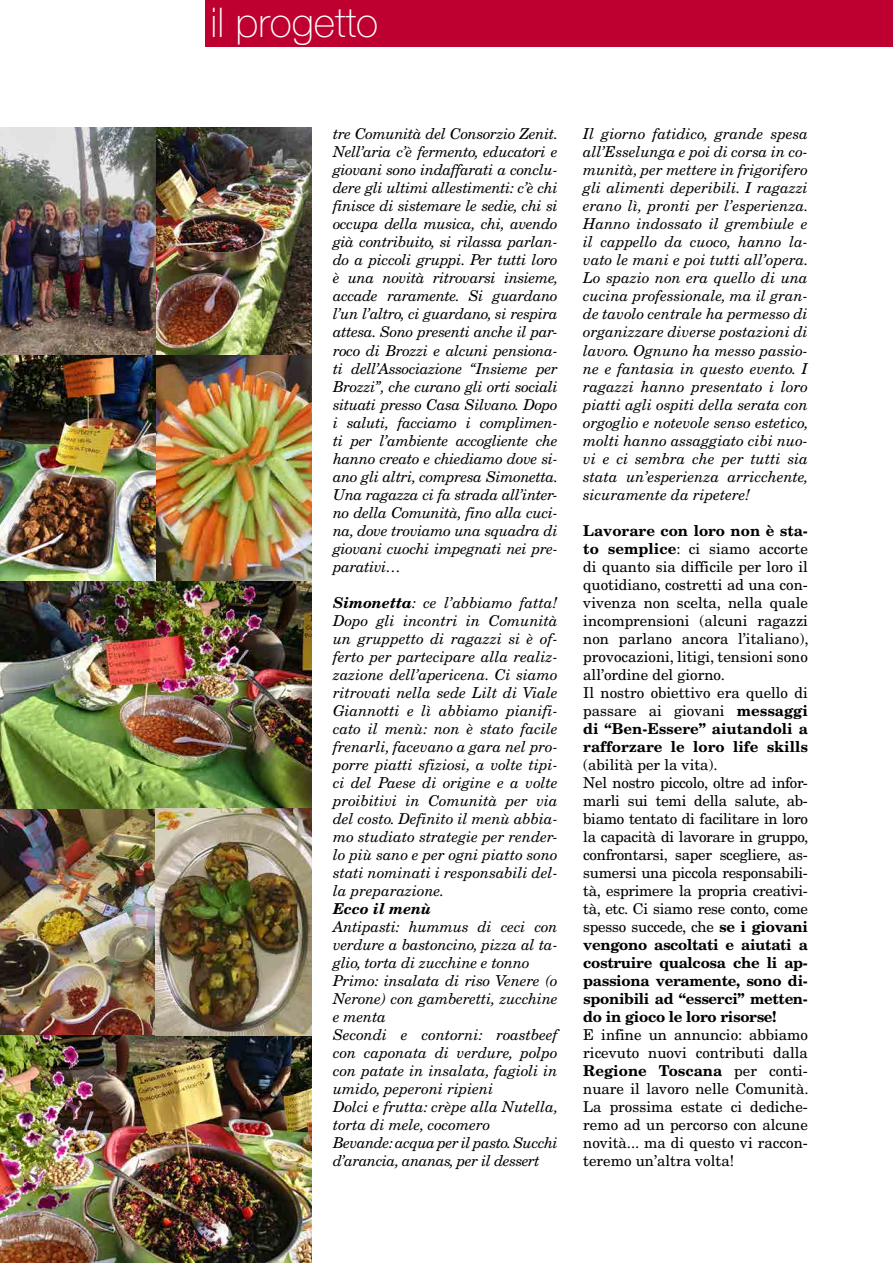
<style>
.page{position:relative;width:893px;height:1263px;background:#fff}
.page>*{position:absolute;margin:0;border:0;box-sizing:border-box;transform-origin:0 0}
.t1{font:100 40.95px "Helvetica Neue";color:#fff}
.t2{font:italic 15px/18px "New Century Schlbk";color:#000;text-align:justify}
.t3{font:15px/18px "New Century Schlbk";color:#000}
.t4{font:15px/18px "New Century Schlbk";letter-spacing:-.02em;color:#000}
.t5{font:italic 700 15px "New Century Schlbk";color:#000}
.s1{font-weight:700}
</style>
<div class="page">
<div style="left:205px;top:0;width:688px;height:47px;background:#be0030"></div>
<img style="left:0;top:128px;width:312px;height:1135px">
<h1 class="t1" style="left:210px;top:-1px;width:169px">il progetto</h1>
<p class="t2" style="left:333px;top:125px;width:227px">tre Comunità del Consorzio Zenit.<br>Nell’aria c’è fermento, educatori e giovani sono indaffarati a conclu&shy;dere gli ultimi allestimenti: c’è chi finisce di sistemare le sedie, chi si occupa della musica, chi, avendo già contribuito, si rilassa parlan&shy;do a piccoli gruppi. Per tutti loro è una novità ritrovarsi insieme, accade raramente. Si guardano l’un l’altro, ci guardano, si respira attesa. Sono presenti anche il par&shy;roco di Brozzi e alcuni pensiona&shy;ti dell’Associazione “Insieme per Brozzi”, che curano gli orti sociali situati presso Casa Silvano. Dopo i saluti, facciamo i complimen&shy;ti per l’ambiente accogliente che hanno creato e chiediamo dove si&shy;ano gli altri, compresa Simonetta.<br>Una ragazza ci fa strada all’inter&shy;no della Comunità, fino alla cuci&shy;na, dove troviamo una squadra di giovani cuochi impegnati nei pre&shy;parativi…</p>
<p class="t2" style="left:333px;top:593px;width:226px"><span class="s1">Simonetta</span>: ce l’abbiamo fatta!<br>Dopo gli incontri in Comunità un gruppetto di ragazzi si è of&shy;ferto per partecipare alla realiz&shy;zazione dell’apericena. Ci siamo ritrovati nella sede Lilt di Viale Giannotti e lì abbiamo pianifi&shy;cato il menù: non è stato facile frenarli, facevano a gara nel pro&shy;porre piatti sfiziosi, a volte tipi&shy;ci del Paese di origine e a volte proibitivi in Comunità per via del costo. Definito il menù abbia&shy;mo studiato strategie per render&shy;lo più sano e per ogni piatto sono stati nominati i responsabili del&shy;la preparazione.</p>
<p class="t5" style="left:333px;top:899px;width:100px">Ecco il menù</p>
<p class="t2" style="left:333px;top:917px;width:227px;text-align:left">Antipasti: hummus di ceci con verdure a bastoncino, pizza al ta&shy;glio, torta di zucchine e tonno<br>Primo: insalata di riso Venere (o<br>Nerone) con gamberetti, zucchine e menta<br>Secondi e contorni: roastbeef con caponata di verdure, polpo con patate in insalata, fagioli in umido, peperoni ripieni<br>Dolci e frutta: crèpe alla Nutella, torta di mele, cocomero<br>Bevande: acqua per il pasto. Succhi d’arancia, ananas, per il dessert</p>
<p class="t2" style="left:583px;top:125px;width:227px">Il giorno fatidico, grande spesa all’Esselunga e poi di corsa in co&shy;munità, per mettere in frigorifero gli alimenti deperibili. I ragazzi erano lì, pronti per l’esperienza.<br>Hanno indossato il grembiule e il cappello da cuoco, hanno la&shy;vato le mani e poi tutti all’opera.<br>Lo spazio non era quello di una cucina professionale, ma il gran&shy;de tavolo centrale ha permesso di organizzare diverse postazioni di lavoro. Ognuno ha messo passio&shy;ne e fantasia in questo evento. I ragazzi hanno presentato i loro piatti agli ospiti della serata con orgoglio e notevole senso estetico, molti hanno assaggiato cibi nuo&shy;vi e ci sembra che per tutti sia stata un’esperienza arricchente, sicuramente da ripetere!</p>
<p class="t3" style="left:583px;top:521px;width:227px"><span class="s1">Lavorare con loro non è sta&shy;to semplice</span>: ci siamo accorte di quanto sia difficile per loro il quotidiano, costretti ad una con&shy;vivenza non scelta, nella quale incomprensioni (alcuni ragazzi non parlano ancora l’italiano), provocazioni, litigi, tensioni sono all’ordine del giorno.<br>Il nostro obiettivo era quello di passare ai giovani <span class="s1">messaggi di “Ben-Essere” aiutandoli a rafforzare le loro life skills</span></p>
<p class="t4" style="left:583px;top:755px;width:227px">(abilità per la vita).<br>Nel nostro piccolo, oltre ad infor&shy;marli sui temi della salute, ab&shy;biamo tentato di facilitare in loro la capacità di lavorare in gruppo, confrontarsi, saper scegliere, as&shy;sumersi una piccola responsabili&shy;tà, esprimere la propria creativi&shy;tà, etc. Ci siamo rese conto, come spesso succede, che <span class="s1">se i giovani vengono ascoltati e aiutati a costruire qualcosa che li ap&shy;passiona veramente, sono di&shy;sponibili ad “esserci” metten&shy;do in gioco le loro risorse!</span></p>
<p class="t3" style="left:583px;top:1025px;width:227px;text-align:justify">E infine un annuncio: abbiamo ricevuto nuovi contributi dalla <span class="s1">Regione Toscana</span> per conti&shy;nuare il lavoro nelle Comunità.<br>La prossima estate ci dediche&shy;remo ad un percorso con alcune novità... ma di questo vi raccon&shy;teremo un’altra volta!</p>
</div>
